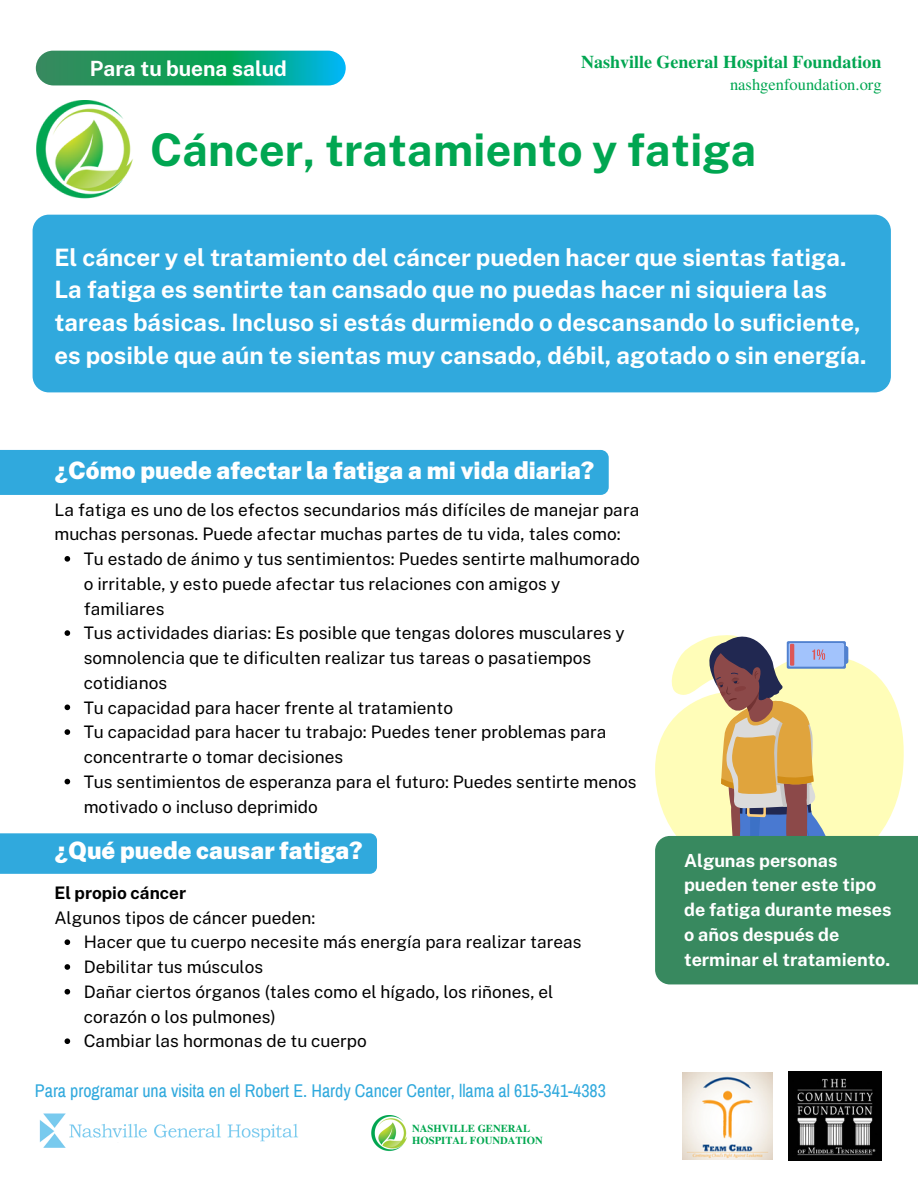
<style>
.page{position:relative;width:918px;height:1188px;background:#fff}
.page>*{position:absolute;margin:0;border:0;box-sizing:border-box;transform-origin:0 0}
.t1{font:700 45px "Public Sans";color:#00a651}
.t2{font:700 24px/32.7px "Public Sans";color:#fff}
.t3{font:900 24px "Public Sans";color:#fff}
.t4{font:700 21px "Public Sans";color:#fff}
.t5{font:700 18px/24.8px "Public Sans";color:#fff}
.t6{font:18px "Archivo Narrow";color:#30a9dd}
.t7{font:700 18px "Te X Gyre Termes";color:#00a651}
.t8{font:17.25px/24.8px "Public Sans";color:#000}
.t9{font:700 17.25px "Public Sans";color:#000}
.t10{font:16.5px "Te X Gyre Termes";color:#00a651}
.t11{font:700 10.65px/11.6px "Te X Gyre Termes";color:#00a74f}
</style>
<div class="page">
<div style="left:33px;top:215px;width:858px;height:177px;background:#30a9dd;border-radius:16px"></div>
<svg style="left:36px;top:51px;width:310px;height:34px;background:#16a277"></svg>
<img style="left:36px;top:101px;width:97px;height:98px">
<div style="left:0;top:450px;width:609px;height:45px;background:#30a9dd"></div>
<div style="left:0;top:833px;width:377px;height:41px;background:#30a9dd"></div>
<img style="left:39px;top:1113px;width:259px;height:35px">
<img style="left:788px;top:1072px;width:94px;height:89px">
<img style="left:682px;top:1073px;width:90px;height:86px">
<img style="left:371px;top:1116px;width:36px;height:35px">
<svg style="left:655px;top:635px;width:263px;height:349px;background:#99b68d"></svg>
<svg style="left:65px;top:556px;width:5px;height:6px"></svg>
<svg style="left:65px;top:630px;width:5px;height:6px"></svg>
<svg style="left:65px;top:705px;width:5px;height:5px"></svg>
<svg style="left:65px;top:729px;width:5px;height:6px"></svg>
<svg style="left:65px;top:779px;width:5px;height:5px"></svg>
<svg style="left:65px;top:939px;width:5px;height:6px"></svg>
<svg style="left:65px;top:964px;width:5px;height:6px"></svg>
<svg style="left:65px;top:989px;width:5px;height:6px"></svg>
<svg style="left:65px;top:1038px;width:5px;height:6px"></svg>
<p class="t4" style="left:90px;top:56px;width:199px">Para tu buena salud</p>
<p class="t7" style="left:581px;top:48px;width:302px">Nashville General Hospital Foundation</p>
<p class="t10" style="left:730px;top:73px;width:153px">nashgenfoundation.org</p>
<h1 class="t1" style="left:150px;top:123px;width:608px">Cáncer, tratamiento y fatiga</h1>
<p class="t2" style="left:54px;top:241px;width:814px">El cáncer y el tratamiento del cáncer pueden hacer que sientas fatiga.<br>La fatiga es sentirte tan cansado que no puedas hacer ni siquiera las tareas básicas. Incluso si estás durmiendo o descansando lo suficiente, es posible que aún te sientas muy cansado, débil, agotado o sin energía.</p>
<h2 class="t3" style="left:54px;top:457px;width:541px">¿Cómo puede afectar la fatiga a mi vida diaria?</h2>
<p class="t8" style="left:54px;top:497px;width:587px">La fatiga es uno de los efectos secundarios más difíciles de manejar para muchas personas. Puede afectar muchas partes de tu vida, tales como:</p>
<p class="t8" style="left:84px;top:546px;width:558px">Tu estado de ánimo y tus sentimientos: Puedes sentirte malhumorado o irritable, y esto puede afectar tus relaciones con amigos y familiares<br>Tus actividades diarias: Es posible que tengas dolores musculares y somnolencia que te dificulten realizar tus tareas o pasatiempos cotidianos<br>Tu capacidad para hacer frente al tratamiento<br>Tu capacidad para hacer tu trabajo: Puedes tener problemas para concentrarte o tomar decisiones<br>Tus sentimientos de esperanza para el futuro: Puedes sentirte menos motivado o incluso deprimido</p>
<h2 class="t3" style="left:54px;top:836px;width:310px">¿Qué puede causar fatiga?</h2>
<p class="t9" style="left:54px;top:883px;width:133px">El propio cáncer</p>
<p class="t8" style="left:54px;top:905px;width:262px">Algunos tipos de cáncer pueden:</p>
<p class="t8" style="left:84px;top:930px;width:500px">Hacer que tu cuerpo necesite más energía para realizar tareas Debilitar tus músculos<br>Dañar ciertos órganos (tales como el hígado, los riñones, el corazón o los pulmones)<br>Cambiar las hormonas de tu cuerpo</p>
<p class="t6" style="left:35px;top:1081px;width:572px">Para programar una visita en el Robert E. Hardy Cancer Center, llama al 615-341-4383</p>
<p class="t11" style="left:412px;top:1122px;width:132px">NASHVILLE GENERAL<br>HOSPITAL FOUNDATION</p>
<p class="t5" style="left:684px;top:848px;width:209px">Algunas personas pueden tener este tipo de fatiga durante meses o años después de terminar el tratamiento.</p>
</div>
